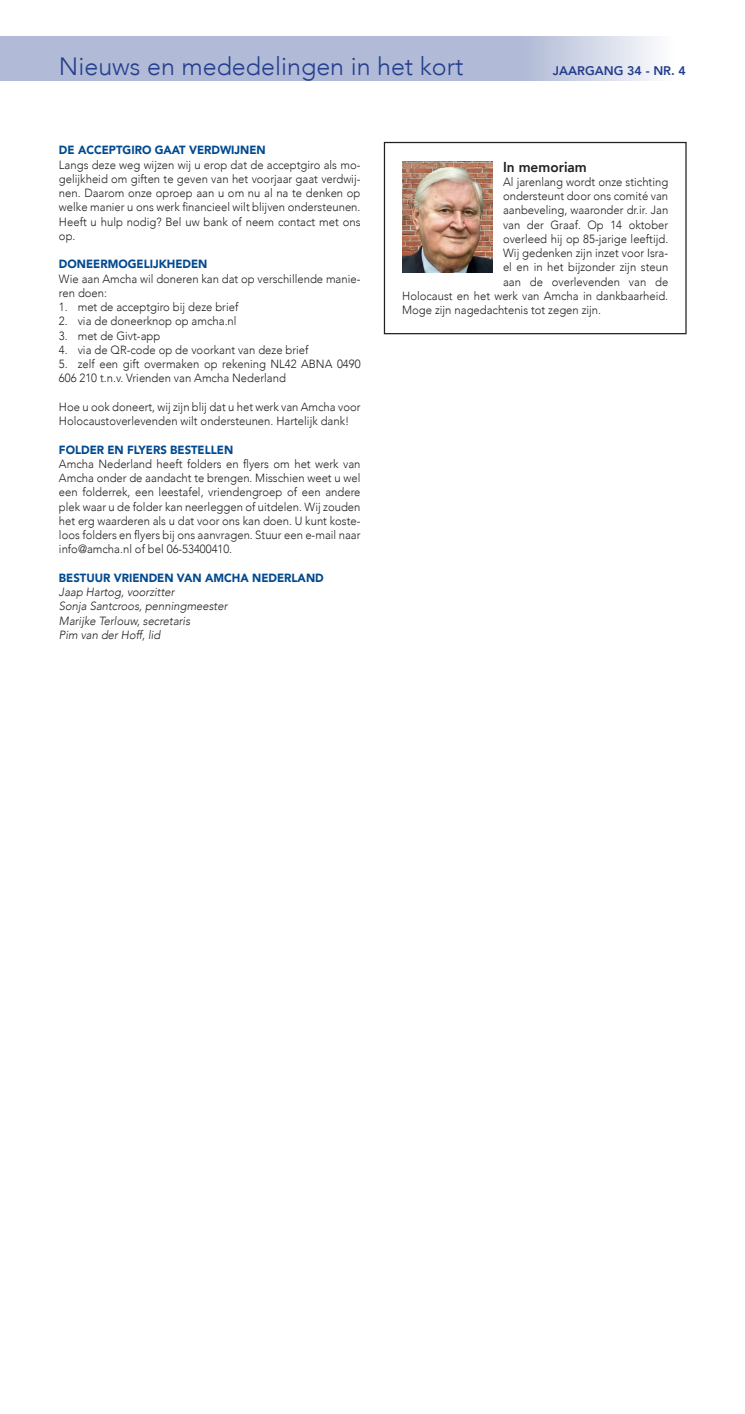
<style>
.page{position:relative;width:745px;height:1414px;background:#fff}
.page>*{position:absolute;margin:0;border:0;box-sizing:border-box;transform-origin:0 0}
.t1{font:300 25px "Avenir";color:#253f8e}
.t2{font:800 14.38px "Avenir";color:#231f20;scale:.95 1}
.t3{font:800 12.5px "Avenir";color:#253f8e}
.t4{font:300 11.88px/14.2px "Avenir";color:#231f20;scale:.95 1}
.t5{font:900 11.88px "Avenir";color:#014990;scale:.95 1}
.t6{font:italic 300 11.88px/14.2px "Avenir";color:#231f20;scale:.95 1}
</style>
<div class="page">
<svg style="left:0;top:37px;width:655px;height:44px;background:#b7c0d9"></svg>
<div style="left:383px;top:142px;width:303px;height:192px;border:1px solid #231f20"></div>
<img style="left:402px;top:162px;width:90px;height:110px">
<h1 class="t1" style="left:59px;top:52px;width:405px">Nieuws en mededelingen in het kort</h1>
<p class="t3" style="left:552px;top:61px;width:135px">JAARGANG 34 - NR. 4</p>
<p class="t5" style="left:59px;top:140px;width:219px">DE ACCEPTGIRO GAAT VERDWIJNEN</p>
<p class="t4" style="left:59px;top:157px;width:319px;text-align:justify">Langs deze weg wijzen wij u erop dat de acceptgiro als mo&shy;gelijkheid om giften te geven van het voorjaar gaat verdwij&shy;nen. Daarom onze oproep aan u om nu al na te denken op welke manier u ons werk financieel wilt blijven ondersteunen.<br>Heeft u hulp nodig? Bel uw bank of neem contact met ons op.</p>
<p class="t5" style="left:59px;top:254px;width:158px">DONEERMOGELIJKHEDEN</p>
<p class="t4" style="left:59px;top:271px;width:319px">Wie aan Amcha wil doneren kan dat op verschillende manie&shy;ren doen:</p>
<p class="t4" style="left:59px;top:300px;width:190px">1. met de acceptgiro bij deze brief</p>
<p class="t4" style="left:59px;top:314px;width:188px">2. via de doneerknop op amcha.nl</p>
<p class="t4" style="left:59px;top:328px;width:108px">3. met de Givt-app</p>
<p class="t4" style="left:59px;top:343px;width:264px">4. via de QR-code op de voorkant van deze brief</p>
<p class="t4" style="left:59px;top:357px;width:319px">5. zelf een gift overmaken op rekening NL42 ABNA 0490<br>606 210 t.n.v. Vrienden van Amcha Nederland</p>
<p class="t4" style="left:59px;top:400px;width:319px">Hoe u ook doneert, wij zijn blij dat u het werk van Amcha voor<br>Holocaustoverlevenden wilt ondersteunen. Hartelijk dank!</p>
<p class="t5" style="left:59px;top:439px;width:185px">FOLDER EN FLYERS BESTELLEN</p>
<p class="t4" style="left:59px;top:457px;width:319px;text-align:justify">Amcha Nederland heeft folders en flyers om het werk van Amcha onder de aandacht te brengen. Misschien weet u wel een folderrek, een leestafel, vriendengroep of een andere plek waar u de folder kan neerleggen of uitdelen. Wij zouden het erg waarderen als u dat voor ons kan doen. U kunt koste&shy;loos folders en flyers bij ons aanvragen. Stuur een e-mail naar info@amcha.nl of bel 06-53400410.</p>
<p class="t5" style="left:59px;top:568px;width:280px">BESTUUR VRIENDEN VAN AMCHA NEDERLAND</p>
<p class="t6" style="left:59px;top:585px;width:179px">Jaap Hartog, voorzitter<br>Sonja Santcroos, penningmeester<br>Marijke Terlouw, secretaris<br>Pim van der Hoff, lid</p>
<p class="t2" style="left:502px;top:155px;width:90px">In memoriam</p>
<p class="t4" style="left:502px;top:175px;width:175px">Al jarenlang wordt onze stichting</p>
<p class="t4" style="left:502px;top:189px;width:175px">ondersteunt door ons comité van</p>
<p class="t4" style="left:502px;top:203px;width:175px">aanbeveling, waaronder dr.ir. Jan</p>
<p class="t4" style="left:502px;top:217px;width:175px">van der Graaf. Op 14 oktober</p>
<p class="t4" style="left:502px;top:232px;width:175px">overleed hij op 85-jarige leeftijd.</p>
<p class="t4" style="left:502px;top:246px;width:175px">Wij gedenken zijn inzet voor Isra-</p>
<p class="t4" style="left:502px;top:260px;width:175px">ël en in het bijzonder zijn steun</p>
<p class="t4" style="left:502px;top:274px;width:175px">aan de overlevenden van de</p>
<p class="t4" style="left:402px;top:289px;width:281px">Holocaust en het werk van Amcha in dankbaarheid.</p>
<p class="t4" style="left:402px;top:303px;width:211px">Moge zijn nagedachtenis tot zegen zijn.</p>
</div>
